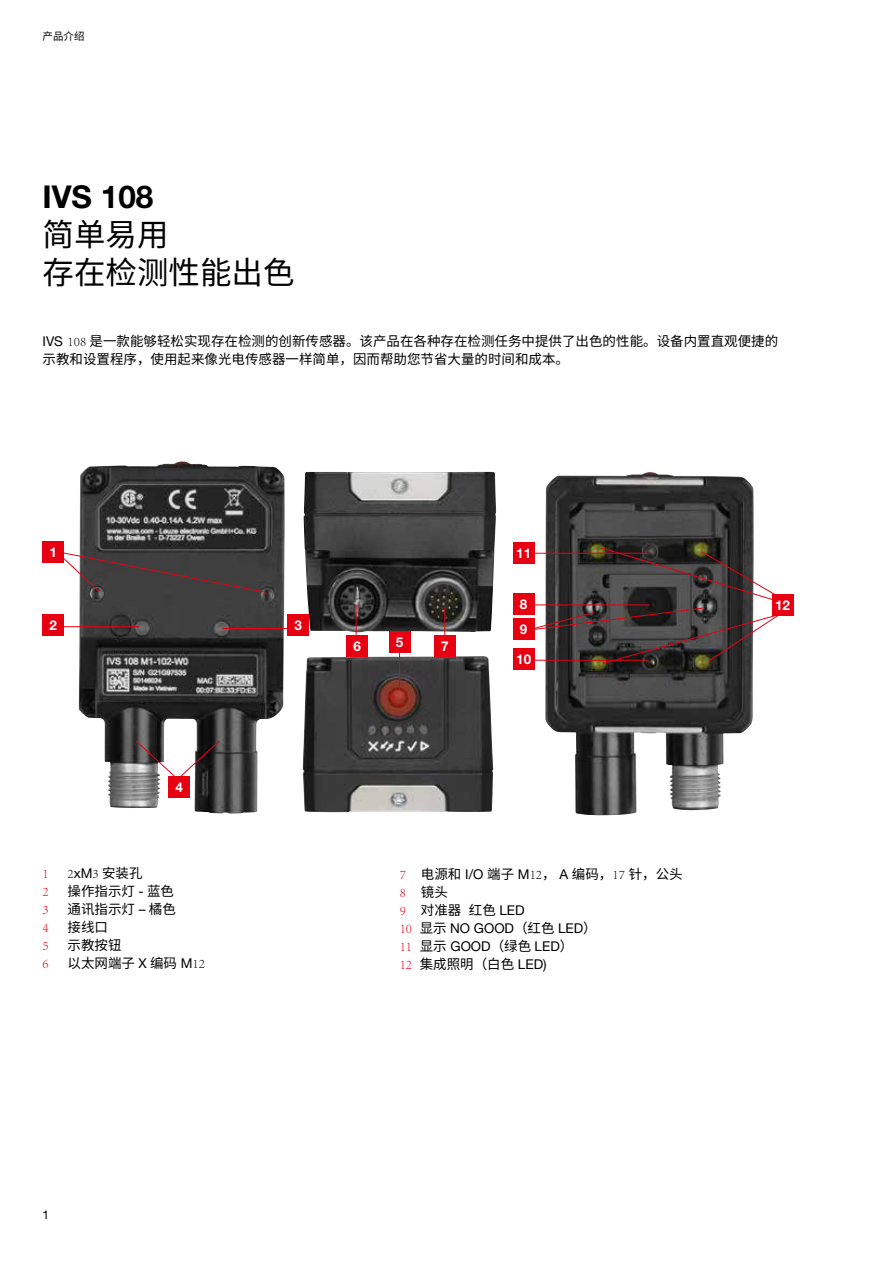
<style>
.page{position:relative;width:893px;height:1263px;background:#fff}
.page>*{position:absolute;margin:0;border:0;box-sizing:border-box;transform-origin:0 0}
.t1{font:31.5px/37.8px "Source Han Sans CN";color:#000}
.t2{font:700 31.5px "Helvetica Neue LTW1 G";color:#000}
.t3{font:13.5px/18px "Source Han Sans CN";color:#000}
.t4{font:13.5px/18px "Helvetica Neue LTW1 G";color:#000}
.t5{font:700 13.5px/25.5px "Helvetica Neue LTW1 G";color:#fff}
.t6{font:300 13.5px "Adobe Song Std";color:#e60012}
.t7{font:12px "Helvetica Neue LTW1 G";color:#000}
.t8{font:10.5px "Source Han Sans CN";color:#000}
.s1{font-family:"Helvetica Neue LTW1 G"}
.s2{font-family:"Adobe Song Std";font-weight:300}
.s3{font-family:"Adobe Song Std";font-weight:300;color:#e60012}
.s4{font-family:"Source Han Sans CN"}
</style>
<div class="page">
<img style="left:79px;top:461px;width:206px;height:352px">
<img style="left:303px;top:472px;width:193px;height:160px">
<img style="left:303px;top:656px;width:190px;height:156px">
<img style="left:545px;top:472px;width:209px;height:344px">
<svg style="left:61px;top:553px;width:206px;height:40px"></svg>
<hr style="left:64px;top:626px;width:75px;height:1px;background:#e60012">
<hr style="left:223px;top:628px;width:64px;height:1px;background:#e60012">
<svg style="left:136px;top:740px;width:84px;height:37px"></svg>
<hr style="left:356px;top:605px;width:1px;height:34px;background:#e60012">
<hr style="left:445px;top:607px;width:1px;height:32px;background:#e60012">
<hr style="left:399px;top:649px;width:1px;height:42px;background:#e60012">
<hr style="left:533px;top:605px;width:116px;height:1px;background:#e60012">
<hr style="left:531px;top:553px;width:118px;height:1px;background:#e60012">
<svg style="left:601px;top:547px;width:174px;height:53px"></svg>
<svg style="left:534px;top:608px;width:244px;height:56px"></svg>
<div style="left:43px;top:541px;width:21px;height:21px;background:#e60012"></div>
<div style="left:43px;top:614px;width:21px;height:22px;background:#e60012"></div>
<div style="left:288px;top:614px;width:21px;height:22px;background:#e60012"></div>
<div style="left:169px;top:776px;width:21px;height:21px;background:#e60012"></div>
<div style="left:389px;top:631px;width:21px;height:22px;background:#e60012"></div>
<div style="left:347px;top:636px;width:21px;height:21px;background:#e60012"></div>
<div style="left:434px;top:636px;width:22px;height:21px;background:#e60012"></div>
<div style="left:513px;top:542px;width:21px;height:21px;background:#e60012"></div>
<div style="left:513px;top:593px;width:21px;height:21px;background:#e60012"></div>
<div style="left:513px;top:619px;width:21px;height:21px;background:#e60012"></div>
<div style="left:513px;top:648px;width:21px;height:22px;background:#e60012"></div>
<div style="left:772px;top:594px;width:21px;height:22px;background:#e60012"></div>
<p class="t8" style="left:43px;top:30px;width:43px">产品介绍</p>
<h1 class="t2" style="left:43px;top:177px;width:112px">IVS 108</h1>
<h1 class="t1" style="left:43px;top:216px;width:254px">简单易用<br>存在检测性能出色</h1>
<p class="t3" style="left:43px;top:332px;width:737px"><span class="s1">IVS</span> <span class="s2">108</span> 是一款能够轻松实现存在检测的创新传感器。该产品在各种存在检测任务中提供了出色的性能。设备内置直观便捷的示教和设置程序，使用起来像光电传感器一样简单，因而帮助您节省大量的时间和成本。</p>
<p class="t5" style="left:49px;top:539px;width:9px">1</p>
<p class="t5" style="left:49px;top:612px;width:9px">2</p>
<p class="t5" style="left:295px;top:612px;width:9px">3</p>
<p class="t5" style="left:176px;top:774px;width:9px">4</p>
<p class="t6" style="left:43px;top:866px;width:8px">1</p>
<p class="t3" style="left:68px;top:865px;width:77px"><span class="s2">2</span><span class="s1">xM</span><span class="s2">3</span> 安装孔</p>
<p class="t6" style="left:43px;top:884px;width:8px">2</p>
<p class="t3" style="left:68px;top:883px;width:108px">操作指示灯 <span class="s1">-</span> 蓝色</p>
<p class="t6" style="left:43px;top:902px;width:8px">3</p>
<p class="t3" style="left:68px;top:901px;width:110px">通讯指示灯 <span class="s1">–</span> 橘色</p>
<p class="t6" style="left:43px;top:920px;width:8px">4</p>
<p class="t3" style="left:68px;top:919px;width:42px">接线口</p>
<p class="t6" style="left:43px;top:938px;width:8px">5</p>
<p class="t3" style="left:68px;top:937px;width:55px">示教按钮</p>
<p class="t6" style="left:43px;top:956px;width:8px">6</p>
<p class="t3" style="left:68px;top:955px;width:139px">以太网端子 <span class="s1">X</span> 编码 <span class="s1">M</span><span class="s2">12</span></p>
<p class="t5" style="left:396px;top:629px;width:9px">5</p>
<p class="t5" style="left:353px;top:633px;width:9px">6</p>
<p class="t5" style="left:441px;top:633px;width:9px">7</p>
<p class="t5" style="left:516px;top:540px;width:17px">11</p>
<p class="t5" style="left:520px;top:591px;width:9px">8<br>9</p>
<p class="t5" style="left:516px;top:646px;width:17px">10</p>
<p class="t3" style="left:400px;top:866px;width:284px"><span class="s3">7</span> 电源和 <span class="s1">I/O</span> 端子 <span class="s1">M</span><span class="s2">12</span>， <span class="s1">A</span> 编码，<span class="s2">17</span> 针，公头<br><span class="s3">8</span> 镜头<br><span class="s3">9</span> 对准器 红色 <span class="s1">LED</span></p>
<p class="t4" style="left:400px;top:919px;width:199px"><span class="s3">10</span> <span class="s4">显示</span> NO GOOD<span class="s4">（红色</span> LED<span class="s4">）<br></span><span class="s3">11</span> <span class="s4">显示</span> GOOD<span class="s4">（绿色</span> LED<span class="s4">）</span></p>
<p class="t3" style="left:400px;top:956px;width:148px"><span class="s3">12</span> 集成照明（白色 <span class="s1">LED)</span></p>
<p class="t5" style="left:775px;top:592px;width:17px">12</p>
<p class="t7" style="left:43px;top:1207px;width:8px">1</p>
</div>
